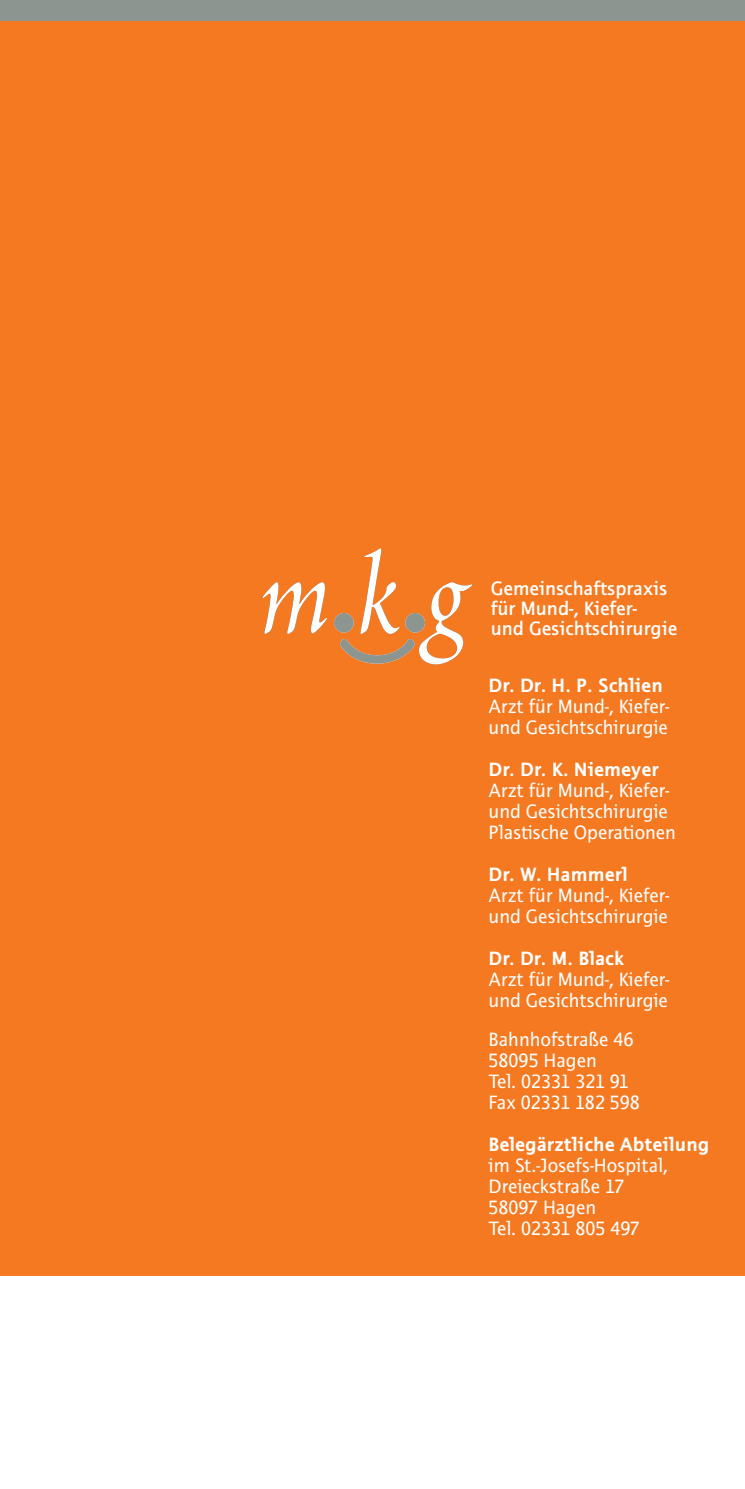
<style>
.page{position:relative;width:745px;height:1489px;background:#fff}
.page>*{position:absolute;margin:0;border:0;box-sizing:border-box;transform-origin:0 0}
.t1{font:20px/21px "Thordis Sans EF";color:#fff}
.t2{font:700 20px "Thordis Sans EF";color:#fff}
.t3{font:600 20px/20px "Thordis Sans EF";color:#fff}
</style>
<div class="page">
<div style="left:1px;top:0;width:743px;height:1276px;background:#f47921"></div>
<div style="left:1px;top:0;width:743px;height:21px;background:#8d9590"></div>
<svg style="left:262px;top:582px;width:65px;height:52px"></svg>
<div style="left:334px;top:613px;width:19px;height:19px;background:#8d9590;border-radius:50%"></div>
<svg style="left:340px;top:548px;width:132px;height:116px"></svg>
<p class="t3" style="left:490px;top:579px;width:188px">Gemeinschaftspraxis für Mund-, Kiefer-<br>und Gesichtschirurgie</p>
<p class="t2" style="left:488px;top:678px;width:175px">Dr. Dr. H. P. Schlien</p>
<p class="t1" style="left:488px;top:697px;width:182px">Arzt für Mund-, Kiefer&shy;und Gesichtschirurgie</p>
<p class="t2" style="left:488px;top:762px;width:171px">Dr. Dr. K. Niemeyer</p>
<p class="t1" style="left:488px;top:781px;width:189px">Arzt für Mund-, Kiefer&shy;und Gesichtschirurgie<br>Plastische Operationen</p>
<p class="t2" style="left:488px;top:867px;width:140px">Dr. W. Hammerl</p>
<p class="t1" style="left:488px;top:886px;width:182px">Arzt für Mund-, Kiefer&shy;und Gesichtschirurgie</p>
<p class="t2" style="left:488px;top:951px;width:137px">Dr. Dr. M. Black</p>
<p class="t1" style="left:488px;top:970px;width:182px">Arzt für Mund-, Kiefer&shy;und Gesichtschirurgie</p>
<p class="t1" style="left:488px;top:1030px;width:153px">Bahnhofstraße 46<br>58095 Hagen<br>Tel. 02331 321 91<br>Fax 02331 182 598</p>
<p class="t2" style="left:488px;top:1137px;width:222px">Belegärztliche Abteilung</p>
<p class="t1" style="left:488px;top:1156px;width:180px">im St.-Josefs-Hospital,<br>Dreieckstraße 17<br>58097 Hagen<br>Tel. 02331 805 497</p>
</div>
